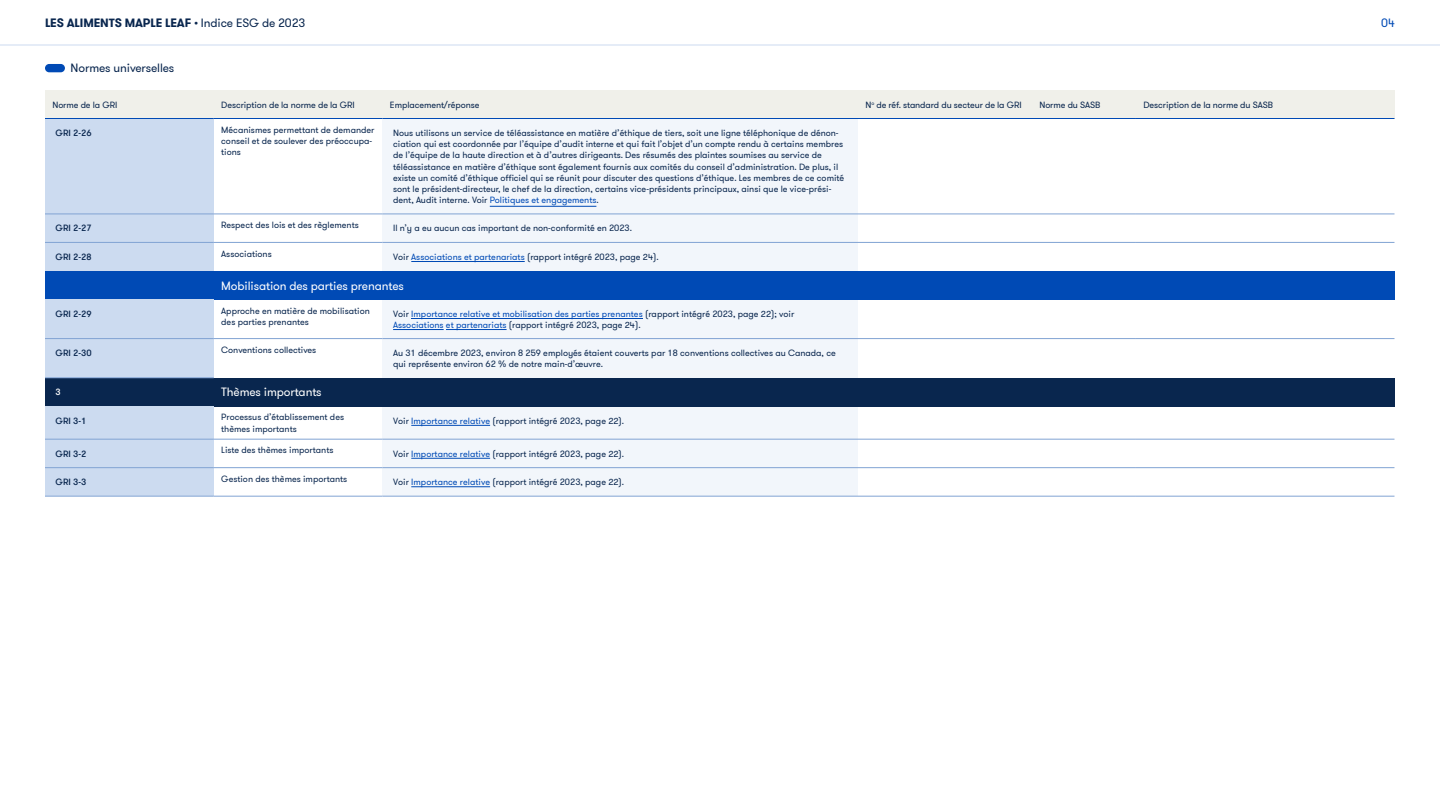
<style>
.page{position:relative;width:1440px;height:810px;background:#fff}
.page>*{position:absolute;margin:0;border:0;box-sizing:border-box;transform-origin:0 0}
.t1{font:12px "GT Walsheim";letter-spacing:-.01em;color:#fff}
.t2{font:700 12px "GT Walsheim";letter-spacing:-.01em;color:#09264e}
.t3{font:12px "GT Walsheim";letter-spacing:-.01em;color:#09264e}
.t4{font:12px "GT Walsheim";color:#004ab5}
.t5{font:9px/11.2px "GT Walsheim";color:#09264e}
.t6{font:500 9px "GT Walsheim";color:#09264e}
.t7{font:500 9px "GT Walsheim";color:#fff}
.s1{font-weight:400}
.s2{color:#004ab5}
.s3{font-family:"GT Walsheim ML"}
.s4{color:#0049b5}
</style>
<div class="page">
<div style="left:382px;top:118px;width:476px;height:96px;background:#f2f6fb"></div>
<div style="left:382px;top:299px;width:476px;height:40px;background:#f2f6fb"></div>
<div style="left:382px;top:339px;width:476px;height:39px;background:#f2f6fb"></div>
<div style="left:382px;top:406px;width:476px;height:33px;background:#f2f6fb"></div>
<div style="left:382px;top:439px;width:476px;height:29px;background:#f2f6fb"></div>
<div style="left:382px;top:468px;width:476px;height:28px;background:#f2f6fb"></div>
<div style="left:45px;top:271px;width:169px;height:28px;background:#004ab5"></div>
<div style="left:214px;top:271px;width:644px;height:28px;background:#004ab5"></div>
<div style="left:858px;top:271px;width:174px;height:28px;background:#004ab5"></div>
<div style="left:1032px;top:271px;width:104px;height:28px;background:#004ab5"></div>
<div style="left:1136px;top:271px;width:258px;height:28px;background:#004ab5"></div>
<div style="left:45px;top:378px;width:169px;height:28px;background:#09264e"></div>
<div style="left:214px;top:378px;width:168px;height:28px;background:#09264e"></div>
<div style="left:382px;top:378px;width:476px;height:28px;background:#09264e"></div>
<div style="left:858px;top:378px;width:174px;height:28px;background:#09264e"></div>
<div style="left:1032px;top:378px;width:104px;height:28px;background:#09264e"></div>
<div style="left:1136px;top:378px;width:258px;height:28px;background:#09264e"></div>
<div style="left:45px;top:118px;width:169px;height:96px;background:#ccdbf0"></div>
<div style="left:214px;top:90px;width:168px;height:28px;background:#f0f0ea"></div>
<div style="left:45px;top:90px;width:169px;height:28px;background:#f0f0ea"></div>
<hr style="left:45px;top:118px;width:169px;height:1px;background:#004ab5">
<div style="left:382px;top:90px;width:476px;height:28px;background:#f0f0ea"></div>
<hr style="left:214px;top:118px;width:168px;height:1px;background:#004ab5">
<div style="left:858px;top:90px;width:174px;height:28px;background:#f0f0ea"></div>
<hr style="left:382px;top:118px;width:476px;height:1px;background:#004ab5">
<div style="left:1032px;top:90px;width:104px;height:28px;background:#f0f0ea"></div>
<hr style="left:858px;top:118px;width:174px;height:1px;background:#004ab5">
<div style="left:1136px;top:90px;width:258px;height:28px;background:#f0f0ea"></div>
<hr style="left:1032px;top:118px;width:104px;height:1px;background:#004ab5">
<hr style="left:1136px;top:118px;width:258px;height:1px;background:#004ab5">
<div style="left:45px;top:214px;width:169px;height:28px;background:#ccdbf0"></div>
<hr style="left:45px;top:214px;width:169px;height:1px;background:#81a3d3">
<div style="left:382px;top:214px;width:476px;height:28px;background:#f2f6fb"></div>
<hr style="left:214px;top:214px;width:168px;height:1px;background:#81a3d3">
<hr style="left:382px;top:214px;width:476px;height:1px;background:#81a3d3">
<hr style="left:858px;top:214px;width:174px;height:1px;background:#81a3d3">
<hr style="left:1032px;top:214px;width:104px;height:1px;background:#81a3d3">
<hr style="left:1136px;top:214px;width:258px;height:1px;background:#81a3d3">
<div style="left:45px;top:242px;width:169px;height:29px;background:#ccdbf0"></div>
<hr style="left:45px;top:242px;width:169px;height:1px;background:#81a3d3">
<div style="left:382px;top:242px;width:476px;height:29px;background:#f2f6fb"></div>
<hr style="left:214px;top:242px;width:168px;height:1px;background:#81a3d3">
<hr style="left:382px;top:242px;width:476px;height:1px;background:#81a3d3">
<hr style="left:858px;top:242px;width:174px;height:1px;background:#81a3d3">
<hr style="left:1032px;top:242px;width:104px;height:1px;background:#81a3d3">
<hr style="left:1136px;top:242px;width:258px;height:1px;background:#81a3d3">
<div style="left:45px;top:339px;width:169px;height:39px;background:#ccdbf0"></div>
<div style="left:45px;top:299px;width:169px;height:40px;background:#ccdbf0"></div>
<hr style="left:45px;top:338px;width:169px;height:1px;background:#81a3d3">
<hr style="left:214px;top:338px;width:168px;height:1px;background:#81a3d3">
<hr style="left:382px;top:338px;width:476px;height:1px;background:#81a3d3">
<hr style="left:858px;top:338px;width:174px;height:1px;background:#81a3d3">
<hr style="left:1032px;top:338px;width:104px;height:1px;background:#81a3d3">
<hr style="left:1136px;top:338px;width:258px;height:1px;background:#81a3d3">
<hr style="left:45px;top:378px;width:169px;height:1px;background:#81a3d3">
<div style="left:45px;top:439px;width:169px;height:29px;background:#ccdbf0"></div>
<div style="left:45px;top:406px;width:169px;height:33px;background:#ccdbf0"></div>
<hr style="left:45px;top:439px;width:169px;height:1px;background:#81a3d3">
<hr style="left:214px;top:439px;width:168px;height:1px;background:#81a3d3">
<hr style="left:382px;top:439px;width:476px;height:1px;background:#81a3d3">
<hr style="left:858px;top:439px;width:174px;height:1px;background:#81a3d3">
<hr style="left:1032px;top:439px;width:104px;height:1px;background:#81a3d3">
<hr style="left:1136px;top:439px;width:258px;height:1px;background:#81a3d3">
<div style="left:45px;top:468px;width:169px;height:28px;background:#ccdbf0"></div>
<hr style="left:45px;top:467px;width:169px;height:1px;background:#81a3d3">
<hr style="left:214px;top:467px;width:168px;height:1px;background:#81a3d3">
<hr style="left:382px;top:467px;width:476px;height:1px;background:#81a3d3">
<hr style="left:858px;top:467px;width:174px;height:1px;background:#81a3d3">
<hr style="left:1032px;top:467px;width:104px;height:1px;background:#81a3d3">
<hr style="left:1136px;top:467px;width:258px;height:1px;background:#81a3d3">
<hr style="left:45px;top:496px;width:169px;height:1px;background:#81a3d3">
<hr style="left:214px;top:496px;width:168px;height:1px;background:#81a3d3">
<hr style="left:382px;top:496px;width:476px;height:1px;background:#81a3d3">
<hr style="left:858px;top:496px;width:174px;height:1px;background:#81a3d3">
<hr style="left:1032px;top:496px;width:104px;height:1px;background:#81a3d3">
<hr style="left:1136px;top:496px;width:258px;height:1px;background:#81a3d3">
<hr style="left:490px;top:206px;width:106px;height:1px;background:#004ab5">
<hr style="left:411px;top:261px;width:114px;height:1px;background:#004ab5">
<hr style="left:393px;top:329px;width:51px;height:1px;background:#004ab5">
<hr style="left:411px;top:318px;width:232px;height:1px;background:#0049b5">
<hr style="left:446px;top:329px;width:61px;height:1px;background:#004ab5">
<hr style="left:411px;top:425px;width:79px;height:1px;background:#004ab5">
<hr style="left:411px;top:458px;width:79px;height:1px;background:#004ab5">
<hr style="left:411px;top:486px;width:79px;height:1px;background:#004ab5">
<div style="left:45px;top:64px;width:20px;height:8px;background:#004ab5;border-radius:4px"></div>
<hr style="left:0;top:45px;width:1440px;height:1px;background:#ccdbf0">
<h1 class="t2" style="left:45px;top:15px;width:262px">LES ALIMENTS MAPLE LEAF <span class="s1">• Indice ESG de 2023</span></h1>
<h1 class="t4" style="left:1381px;top:15px;width:15px">04</h1>
<h1 class="t3" style="left:71px;top:61px;width:105px">Normes universelles</h1>
<p class="t5" style="left:52px;top:99px;width:66px">Norme de la GRI</p>
<p class="t5" style="left:221px;top:99px;width:135px">Description de la norme de la GRI</p>
<p class="t5" style="left:390px;top:99px;width:91px">Emplacement/réponse</p>
<p class="t5" style="left:865px;top:99px;width:158px">N<sup>o</sup> de réf. standard du secteur de la GRI</p>
<p class="t5" style="left:1040px;top:99px;width:62px">Norme du SASB</p>
<p class="t5" style="left:1143px;top:99px;width:131px">Description de la norme du SASB</p>
<p class="t6" style="left:56px;top:127px;width:37px">GRI 2-26</p>
<p class="t5" style="left:221px;top:124px;width:155px">Mécanismes permettant de demander conseil et de soulever des préoccupa&shy;tions</p>
<p class="t5" style="left:393px;top:127px;width:453px">Nous utilisons un service de téléassistance en matière d’éthique de tiers, soit une ligne téléphonique de dénon&shy;ciation qui est coordonnée par l’équipe d’audit interne et qui fait l’objet d’un compte rendu à certains membres de l’équipe de la haute direction et à d’autres dirigeants. Des résumés des plaintes soumises au service de téléassistance en matière d’éthique sont également fournis aux comités du conseil d’administration. De plus, il existe un comité d’éthique officiel qui se réunit pour discuter des questions d’éthique. Les membres de ce comité sont le président-directeur, le chef de la direction, certains vice-présidents principaux, ainsi que le vice-prési&shy;dent, Audit interne. Voir <span class="s2">Politiques et engagements</span>.</p>
<p class="t6" style="left:56px;top:222px;width:37px">GRI 2-27</p>
<p class="t5" style="left:221px;top:220px;width:139px">Respect des lois et des règlements</p>
<p class="t5" style="left:393px;top:223px;width:240px">Il n’y a eu aucun cas important de non-conformité en 2023.</p>
<p class="t6" style="left:56px;top:251px;width:37px">GRI 2-28</p>
<p class="t5" style="left:221px;top:248px;width:52px">Associations</p>
<p class="t5" style="left:393px;top:251px;width:267px">Voir <span class="s2">Associations et partenariats</span> (rapport intégré 2023, page <span class="s3">24</span>).</p>
<h1 class="t1" style="left:221px;top:278px;width:184px">Mobilisation des parties prenantes</h1>
<p class="t6" style="left:56px;top:308px;width:37px">GRI 2-29</p>
<p class="t5" style="left:221px;top:305px;width:150px">Approche en matière de mobilisation des parties prenantes</p>
<p class="t5" style="left:393px;top:308px;width:403px">Voir <span class="s4">Importance relative et mobilisation des parties prenantes</span> (rapport intégré 2023, page <span class="s3">22</span>); voir<br><span class="s2">Associations et partenariats</span> (rapport intégré 2023, page <span class="s3">24</span>).</p>
<p class="t6" style="left:56px;top:347px;width:37px">GRI 2-30</p>
<p class="t5" style="left:221px;top:344px;width:97px">Conventions collectives</p>
<p class="t5" style="left:393px;top:347px;width:444px">Au 31 décembre 2023, environ 8 259 employés étaient couverts par 18 conventions collectives au Canada, ce qui représente environ 62 % de notre main-d’œuvre.</p>
<p class="t7" style="left:56px;top:387px;width:7px">3</p>
<h1 class="t1" style="left:221px;top:385px;width:102px">Thèmes importants</h1>
<p class="t6" style="left:56px;top:415px;width:32px">GRI 3-1</p>
<p class="t5" style="left:221px;top:412px;width:124px">Processus d’établissement des thèmes importants</p>
<p class="t5" style="left:393px;top:415px;width:233px">Voir <span class="s2">Importance relative</span> (rapport intégré 2023, page <span class="s3">22</span>).</p>
<p class="t6" style="left:56px;top:448px;width:32px">GRI 3-2</p>
<p class="t5" style="left:221px;top:445px;width:114px">Liste des thèmes importants</p>
<p class="t5" style="left:393px;top:448px;width:233px">Voir <span class="s2">Importance relative</span> (rapport intégré 2023, page <span class="s3">22</span>).</p>
<p class="t6" style="left:56px;top:476px;width:32px">GRI 3-3</p>
<p class="t5" style="left:221px;top:473px;width:128px">Gestion des thèmes importants</p>
<p class="t5" style="left:393px;top:477px;width:233px">Voir <span class="s2">Importance relative</span> (rapport intégré 2023, page <span class="s3">22</span>).</p>
</div>
